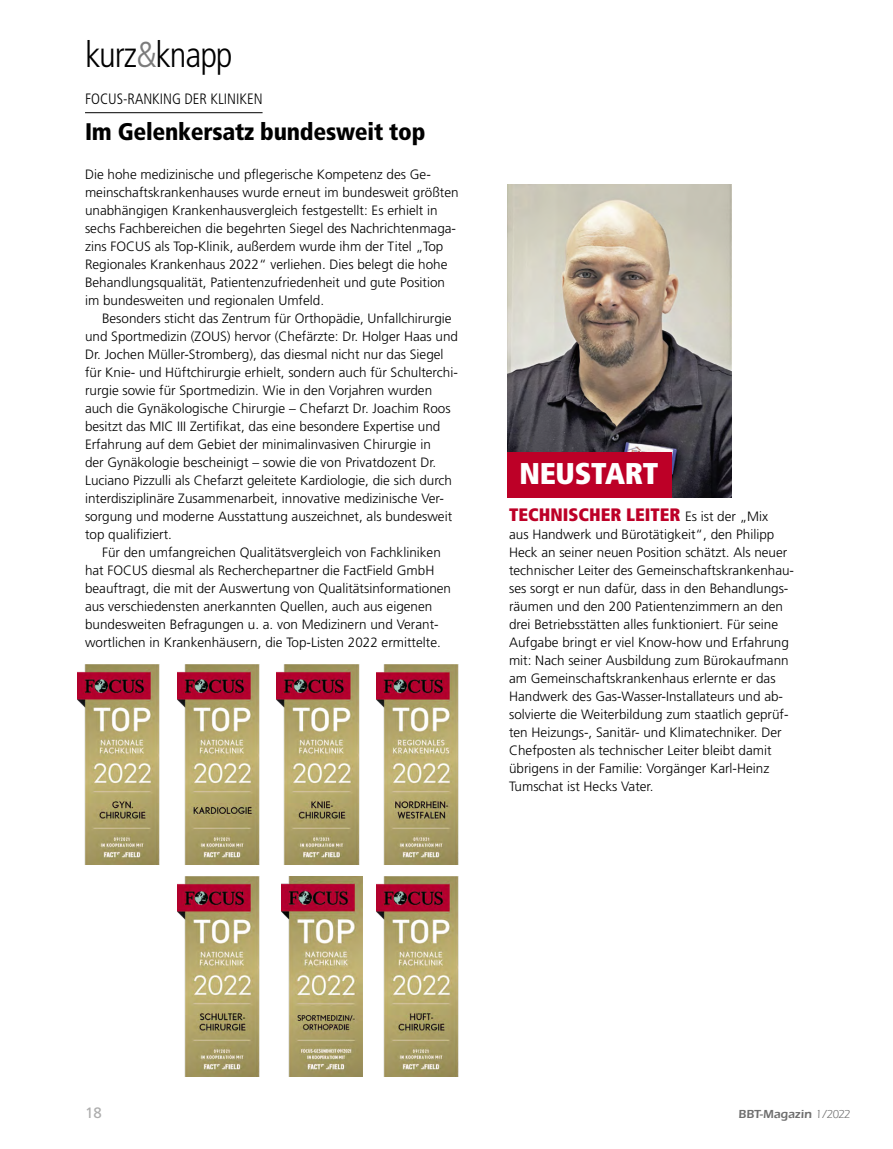
<style>
.page{position:relative;width:893px;height:1149px;background:#fff}
.page>*{position:absolute;margin:0;border:0;box-sizing:border-box;transform-origin:0 0}
.t1{font:300 condensed 36px "Frutiger LT Pro";letter-spacing:-.03em;color:#000}
.t2{font:900 condensed 30px "Frutiger LT Pro";letter-spacing:-.01em;color:#fff}
.t3{font:900 condensed 24px "Frutiger LT Pro";letter-spacing:-.01em;color:#000}
.t4{font:900 condensed 18px "Frutiger LT Pro";color:#bd0027}
.t5{font:300 condensed 15px "Frutiger LT Pro";color:#000}
.t6{font:15px "Frutiger";color:#adadad}
.t7{font:300 13.5px/18px "Frutiger";color:#000}
.t8{font:600 12px "ITC Eras LT";color:#6f6f6f}
.s1{color:#7c7c7c}
.s2{font-family:"Frutiger";font-weight:300;font-stretch:normal;font-size:13.5px;color:#000}
.s3{font-weight:400}
</style>
<div class="page">
<hr style="left:85px;top:112px;width:178px;height:1px;background:#000">
<img style="left:508px;top:184px;width:224px;height:313px">
<div style="left:508px;top:452px;width:164px;height:45px;background:#bd0027"></div>
<img style="left:78px;top:664px;width:82px;height:200px">
<img style="left:177px;top:664px;width:83px;height:200px">
<img style="left:177px;top:876px;width:83px;height:200px">
<img style="left:277px;top:664px;width:83px;height:200px">
<img style="left:281px;top:876px;width:82px;height:200px">
<img style="left:377px;top:664px;width:82px;height:200px">
<img style="left:377px;top:876px;width:82px;height:200px">
<h1 class="t1" style="left:85px;top:34px;width:149px">kurz<span class="s1">&amp;</span>knapp</h1>
<p class="t5" style="left:85px;top:90px;width:179px">FOCUS-RANKING DER KLINIKEN</p>
<h3 class="t3" style="left:85px;top:117px;width:342px">Im Gelenkersatz bundesweit top</h3>
<p class="t7" style="left:85px;top:165px;width:375px">Die hohe medizinische und pflegerische Kompetenz des Ge&shy;meinschaftskrankenhauses wurde erneut im bundesweit größten unabhängigen Krankenhausvergleich festgestellt: Es erhielt in sechs Fachbereichen die begehrten Siegel des Nachrichtenmaga&shy;zins FOCUS als Top-Klinik, außerdem wurde ihm der Titel „Top Regionales Krankenhaus 2022“ verliehen. Dies belegt die hohe Behandlungsqualität, Patientenzufriedenheit und gute Position im bundesweiten und regionalen Umfeld.</p>
<p class="t7" style="left:85px;top:309px;width:375px;text-indent:17px">Besonders sticht das Zentrum für Orthopädie, Unfallchirurgie und Sportmedizin (ZOUS) hervor (Chefärzte: Dr. Holger Haas und Dr. Jochen Müller-Stromberg), das diesmal nicht nur das Siegel für Knie- und Hüftchirurgie erhielt, sondern auch für Schulterchi&shy;rurgie sowie für Sportmedizin. Wie in den Vorjahren wurden auch die Gynäkologische Chirurgie – Chefarzt Dr. Joachim Roos besitzt das MIC III Zertifikat, das eine besondere Expertise und Erfahrung auf dem Gebiet der minimalinvasiven Chirurgie in<br>der Gynäkologie bescheinigt – sowie die von Privatdozent Dr.<br>Luciano Pizzulli als Chefarzt geleitete Kardiologie, die sich durch interdisziplinäre Zusammenarbeit, innovative medizinische Ver&shy;sorgung und moderne Ausstattung auszeichnet, als bundesweit top qualifiziert.</p>
<p class="t7" style="left:85px;top:543px;width:368px;text-indent:17px">Für den umfangreichen Qualitätsvergleich von Fachkliniken hat FOCUS diesmal als Recherchepartner die FactField GmbH beauftragt, die mit der Auswertung von Qualitätsinformationen aus verschiedensten anerkannten Quellen, auch aus eigenen bundesweiten Befragungen u. a. von Medizinern und Verant&shy;wortlichen in Krankenhäusern, die Top-Listen 2022 ermittelte.</p>
<h2 class="t2" style="left:519px;top:455px;width:140px">NEUSTART</h2>
<h3 class="t4" style="left:509px;top:503px;width:261px">TECHNISCHER LEITER <span class="s2">Es ist der „Mix</span></h3>
<p class="t7" style="left:509px;top:524px;width:286px">aus Handwerk und Bürotätigkeit“, den Philipp Heck an seiner neuen Position schätzt. Als neuer technischer Leiter des Gemeinschaftskrankenhau&shy;ses sorgt er nun dafür, dass in den Behandlungs&shy;räumen und den 200 Patientenzimmern an den drei Betriebsstätten alles funktioniert. Für seine Aufgabe bringt er viel Know-how und Erfahrung mit: Nach seiner Ausbildung zum Bürokaufmann am Gemeinschaftskrankenhaus erlernte er das Handwerk des Gas-Wasser-Installateurs und ab&shy;solvierte die Weiterbildung zum staatlich geprüf&shy;ten Heizungs-, Sanitär- und Klimatechniker. Der Chefposten als technischer Leiter bleibt damit übrigens in der Familie: Vorgänger Karl-Heinz Tumschat ist Hecks Vater.</p>
<p class="t6" style="left:85px;top:1103px;width:18px">18</p>
<p class="t8" style="left:739px;top:1106px;width:113px">BBT-Magazin <span class="s3">1/2022</span></p>
</div>
